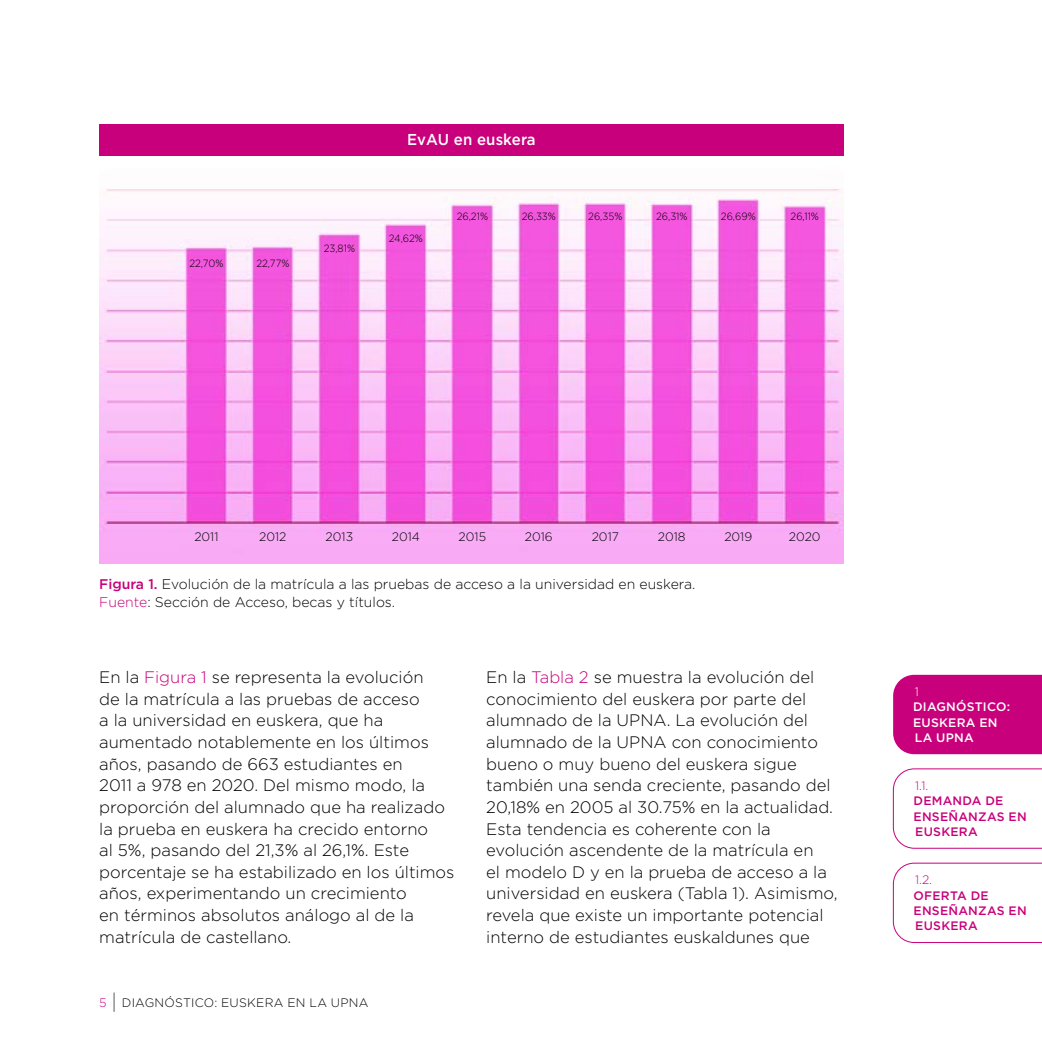
<style>
.page{position:relative;width:1042px;height:1042px;background:#fff}
.page>*{position:absolute;margin:0;border:0;box-sizing:border-box;transform-origin:0 0}
.t1{font:300 16.62px/21.7px "Gotham Pro";color:#000}
.t2{font:500 15.75px "Gotham Pro";letter-spacing:.01em;color:#fff;scale:.95 1}
.t3{font:300 14px/18.2px "Gotham Pro";color:#000}
.t4{font:500 12.25px/15.4px "Gotham Pro";letter-spacing:.02em;color:#c9007b}
.t5{font:300 12.25px "Gotham Pro";color:#000}
.t6{font:300 12.25px "Gotham Pro";letter-spacing:.02em;color:#000}
.t7{font:500 12.25px/15.4px "Gotham Pro";letter-spacing:.02em;color:#fff}
.t8{font:300 12.25px "Gotham Pro";color:#c9007b}
.t9{font:300 12.25px "Gotham Pro";color:#fff}
.t10{font:300 10.5px "Gotham Pro";color:#000;scale:.93 1}
.s1{font-weight:500;color:#c9007b}
.s2{color:#c9007b}
.s3{font-family:"Myriad Variable Concept";font-weight:400;font-size:19.25px}
</style>
<div class="page">
<img style="left:99px;top:188px;width:744px;height:375px">
<div style="left:99px;top:124px;width:744px;height:31px;background:#c9007b"></div>
<div style="left:893px;top:675px;width:149px;height:79px;background:#c9007b"></div>
<svg style="left:893px;top:768px;width:149px;height:80px"></svg>
<svg style="left:893px;top:863px;width:149px;height:80px"></svg>
<p class="t10" style="left:189px;top:258px;width:38px">22,70%</p>
<p class="t10" style="left:256px;top:258px;width:37px">22,77%</p>
<p class="t10" style="left:324px;top:243px;width:35px">23,81%</p>
<p class="t2" style="left:407px;top:131px;width:137px">EvAU en euskera</p>
<p class="t10" style="left:389px;top:233px;width:38px">24,62%</p>
<p class="t10" style="left:457px;top:210px;width:35px">26,21%</p>
<p class="t10" style="left:522px;top:210px;width:38px">26,33%</p>
<p class="t10" style="left:588px;top:210px;width:38px">26,35%</p>
<p class="t10" style="left:656px;top:210px;width:35px">26,31%</p>
<p class="t10" style="left:721px;top:210px;width:39px">26,69%</p>
<p class="t10" style="left:790px;top:210px;width:32px">26,11%</p>
<p class="t5" style="left:194px;top:530px;width:26px">2011</p>
<p class="t5" style="left:259px;top:530px;width:29px">2012</p>
<p class="t5" style="left:326px;top:530px;width:29px">2013</p>
<p class="t5" style="left:392px;top:530px;width:30px">2014</p>
<p class="t5" style="left:459px;top:530px;width:29px">2015</p>
<p class="t5" style="left:525px;top:530px;width:29px">2016</p>
<p class="t5" style="left:592px;top:530px;width:29px">2017</p>
<p class="t5" style="left:658px;top:530px;width:29px">2018</p>
<p class="t5" style="left:724px;top:530px;width:29px">2019</p>
<p class="t5" style="left:789px;top:530px;width:33px">2020</p>
<p class="t3" style="left:99px;top:575px;width:598px"><span class="s1">Figura 1.</span> Evolución de la matrícula a las pruebas de acceso a la universidad en euskera.<br><span class="s2">Fuente</span>: Sección de Acceso, becas y títulos.</p>
<p class="t1" style="left:99px;top:667px;width:357px">En la <span class="s2">Figura 1</span> se representa la evolución<br>de la matrícula a las pruebas de acceso<br>a la universidad en euskera, que ha aumentado notablemente en los últimos años, pasando de 663 estudiantes en<br>2011 a 978 en 2020. Del mismo modo, la proporción del alumnado que ha realizado la prueba en euskera ha crecido entorno<br>al 5%, pasando del 21,3% al 26,1%. Este porcentaje se ha estabilizado en los últimos años, experimentando un crecimiento<br>en términos absolutos análogo al de la matrícula de castellano.</p>
<p class="t1" style="left:486px;top:667px;width:353px">En la <span class="s2">Tabla 2</span> se muestra la evolución del conocimiento del euskera por parte del alumnado de la UPNA. La evolución del alumnado de la UPNA con conocimiento bueno o muy bueno del euskera sigue también una senda creciente, pasando del 20,18% en 2005 al 30.75% en la actualidad.<br>Esta tendencia es coherente con la evolución ascendente de la matrícula en<br>el modelo D y en la prueba de acceso a la universidad en euskera (Tabla 1). Asimismo, revela que existe un importante potencial interno de estudiantes euskaldunes que</p>
<p class="t6" style="left:99px;top:996px;width:271px"><span class="s2">5</span> <span class="s3">|</span> DIAGNÓSTICO: EUSKERA EN LA UPNA</p>
<p class="t9" style="left:915px;top:685px;width:6px">1</p>
<p class="t7" style="left:913px;top:699px;width:98px">DIAGNÓSTICO:<br>EUSKERA EN<br>LA UPNA</p>
<p class="t8" style="left:915px;top:779px;width:15px">1.1.</p>
<p class="t4" style="left:913px;top:793px;width:115px">DEMANDA DE<br>ENSEÑANZAS EN<br>EUSKERA</p>
<p class="t8" style="left:915px;top:873px;width:18px">1.2.</p>
<p class="t4" style="left:913px;top:887px;width:115px">OFERTA DE<br>ENSEÑANZAS EN<br>EUSKERA</p>
</div>
